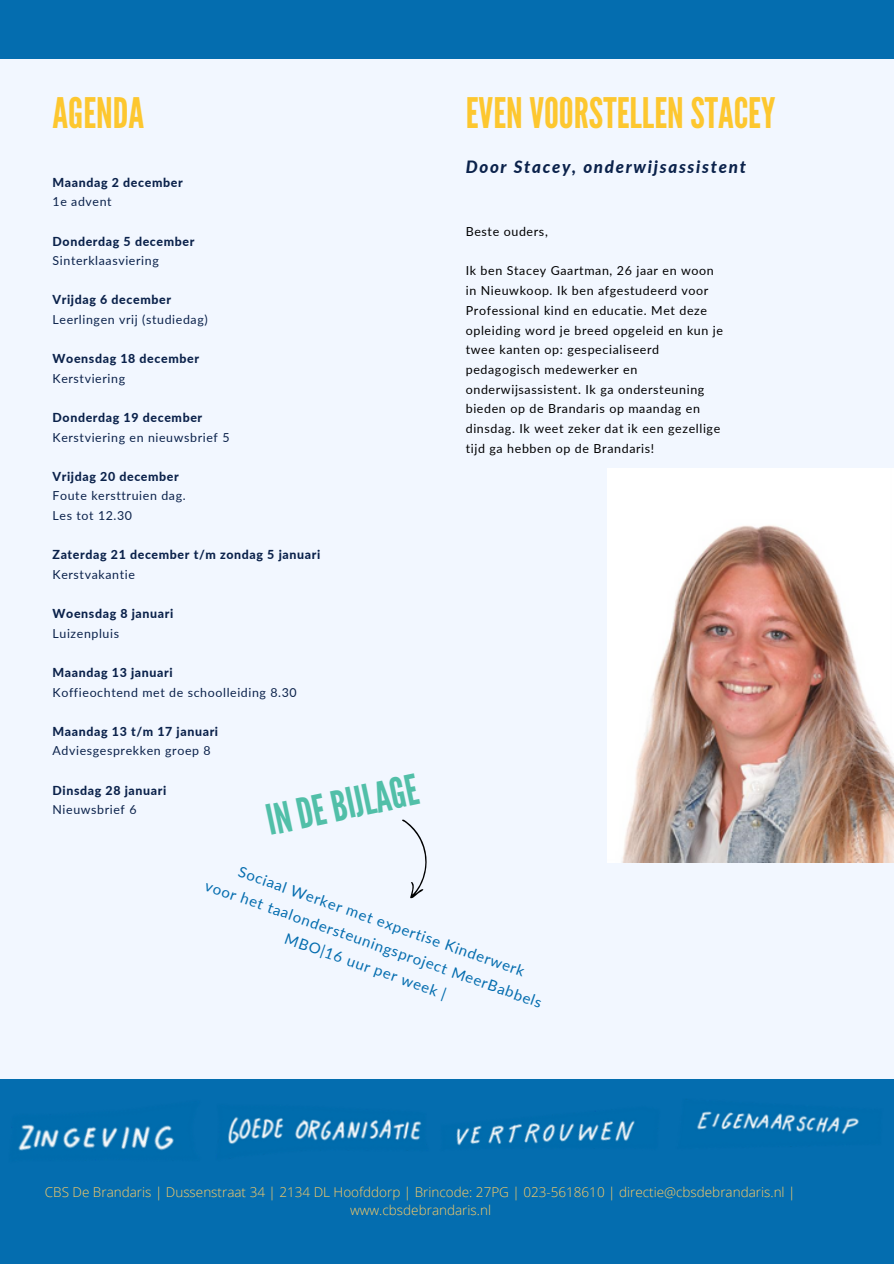
<style>
.page{position:relative;width:894px;height:1264px;background:#fff}
.page>*{position:absolute;margin:0;border:0;box-sizing:border-box;transform-origin:0 0}
.t1{font:42px "League Gothic";color:#fdc72f}
.t2{font:42px "League Gothic";color:#51bfa8}
.t3{font:italic 800 16.95px "Lato";letter-spacing:.1em;color:#0b224b}
.t4{font:15px/23.5px "Lato";color:#046daf;text-align:center}
.t5{font:300 13.5px/18px "Open Sans";color:#fecd65;text-align:center}
.t6{font:12.45px/19.6px "Lato";letter-spacing:.05em;color:#000}
.t7{font:12.45px "Lato";letter-spacing:.05em;color:#0b224b}
.t8{font:800 12.45px "Lato";letter-spacing:.05em;color:#0b224b}
</style>
<div class="page">
<div style="left:0;top:0;width:893px;height:1263px;background:#f2f7ff"></div>
<div style="left:0;top:0;width:893px;height:58px;background:#046daf"></div>
<div style="left:0;top:1078px;width:893px;height:185px;background:#046daf"></div>
<img style="left:0;top:1078px;width:174px;height:73px">
<img style="left:465px;top:1078px;width:206px;height:66px">
<img style="left:174px;top:1078px;width:291px;height:68px">
<img style="left:671px;top:1078px;width:222px;height:69px">
<img style="left:607px;top:468px;width:286px;height:394px">
<svg style="left:402px;top:819px;width:25px;height:80px"></svg>
<p class="t1" style="left:465px;top:89px;width:311px">EVENVOORSTELLENSTACEY</p>
<h3 class="t3" style="left:465px;top:156px;width:282px">Door Stacey, onderwijsassistent</h3>
<p class="t1" style="left:52px;top:89px;width:93px">AGENDA</p>
<p class="t8" style="left:52px;top:174px;width:132px">Maandag 2 december</p>
<p class="t7" style="left:52px;top:194px;width:61px">1e advent</p>
<p class="t8" style="left:52px;top:233px;width:143px">Donderdag 5 december</p>
<p class="t7" style="left:52px;top:253px;width:108px">Sinterklaasviering</p>
<p class="t8" style="left:52px;top:292px;width:120px">Vrijdag 6 december</p>
<p class="t7" style="left:52px;top:312px;width:157px">Leerlingen vrij (studiedag)</p>
<p class="t8" style="left:52px;top:351px;width:148px">Woensdag 18 december</p>
<p class="t7" style="left:52px;top:370px;width:74px">Kerstviering</p>
<p class="t8" style="left:52px;top:410px;width:151px">Donderdag 19 december</p>
<p class="t7" style="left:52px;top:429px;width:178px">Kerstviering en nieuwsbrief 5</p>
<p class="t8" style="left:52px;top:468px;width:128px">Vrijdag 20 december</p>
<p class="t7" style="left:52px;top:488px;width:135px">Foute kersttruien dag.</p>
<p class="t7" style="left:52px;top:508px;width:81px">Les tot 12.30</p>
<p class="t8" style="left:52px;top:547px;width:269px">Zaterdag 21 december t/m zondag 5 januari</p>
<p class="t7" style="left:52px;top:566px;width:84px">Kerstvakantie</p>
<p class="t8" style="left:52px;top:606px;width:122px">Woensdag 8 januari</p>
<p class="t7" style="left:52px;top:625px;width:68px">Luizenpluis</p>
<p class="t8" style="left:52px;top:664px;width:121px">Maandag 13 januari</p>
<h1 class="t7" style="left:52px;top:684px;width:246px">Koffieochtend met de schoolleiding 8.30</h1>
<p class="t8" style="left:52px;top:723px;width:167px">Maandag 13 t/m 17 januari</p>
<h1 class="t7" style="left:52px;top:743px;width:160px">Adviesgesprekken groep 8</h1>
<h2 class="t8" style="left:52px;top:782px;width:115px">Dinsdag 28 januari</h2>
<h1 class="t7" style="left:52px;top:801px;width:85px">Nieuwsbrief 6</h1>
<p class="t6" style="left:465px;top:221px;width:84px">Beste ouders,</p>
<p class="t6" style="left:465px;top:261px;width:259px">Ik ben Stacey Gaartman, 26 jaar en woon in Nieuwkoop. Ik ben afgestudeerd voor Professional kind en educatie. Met deze opleiding word je breed opgeleid en kun je twee kanten op: gespecialiseerd pedagogisch medewerker en onderwijsassistent. Ik ga ondersteuning bieden op de Brandaris op maandag en dinsdag. Ik weet zeker dat ik een gezellige tijd ga hebben op de Brandaris!</p>
<p class="t2" style="left:262px;top:797px;width:155px;rotate:-12deg">INDEBIJLAGE</p>
<p class="t4" style="left:217px;top:852px;width:357px;rotate:19deg">Sociaal Werker met expertise Kinderwerk<br>voor het taalondersteuningsproject MeerBabbels<br>MBO|16 uur per week |</p>
<p class="t5" style="left:45px;top:1182px;width:752px">CBS De Brandaris | Dussenstraat 34 | 2134 DL Hoofddorp | Brincode: 27PG | 023-5618610 | directie@cbsdebrandaris.nl | www.cbsdebrandaris.nl</p>
</div>
